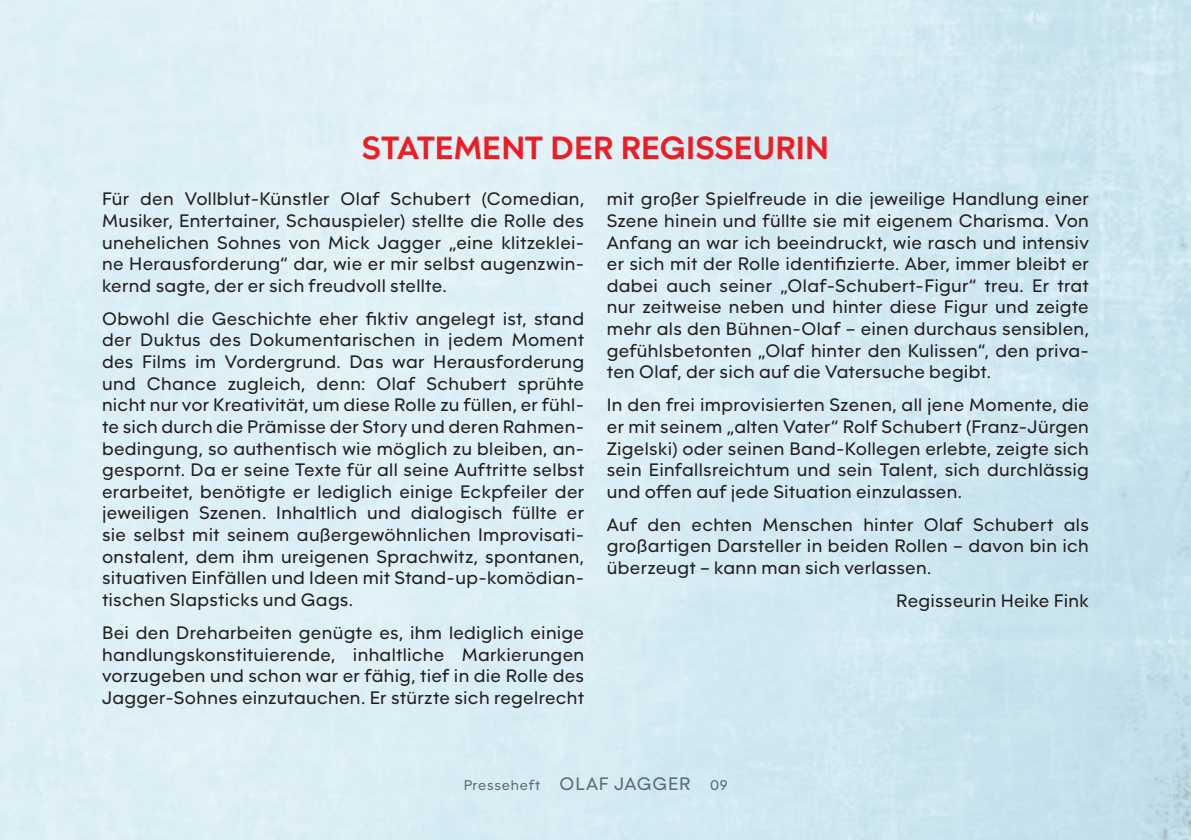
<style>
.page{position:relative;width:1191px;height:840px;background:#fff}
.page>*{position:absolute;margin:0;border:0;box-sizing:border-box;transform-origin:0 0}
.t1{font:700 32px "Olyford";letter-spacing:.005em;color:#ee1d23}
.t2{font:500 18px/21.6px "Olyford";letter-spacing:.015em;color:#231f20;text-align:justify}
.t3{font:500 14px "Olyford";letter-spacing:.05em;color:#737678}
.s1{font-size:18px}
</style>
<div class="page">
<img style="left:0;top:0;width:1px;height:839px">
<h1 class="t1" style="left:362px;top:127px;width:468px">STATEMENT DER REGISSEURIN</h1>
<p class="t2" style="left:102px;top:188px;width:483px">Für den Vollblut-Künstler Olaf Schubert (Comedian, Musiker, Entertainer, Schauspieler) stellte die Rolle des unehelichen Sohnes von Mick Jagger „eine klitzeklei&shy;ne Herausforderung“ dar, wie er mir selbst augenzwin&shy;kernd sagte, der er sich freudvoll stellte.</p>
<p class="t2" style="left:102px;top:307px;width:483px">Obwohl die Geschichte eher fiktiv angelegt ist, stand der Duktus des Dokumentarischen in jedem Moment des Films im Vordergrund. Das war Herausforderung und Chance zugleich, denn: Olaf Schubert sprühte nicht nur vor Kreativität, um diese Rolle zu füllen, er fühl&shy;te sich durch die Prämisse der Story und deren Rahmen&shy;bedingung, so authentisch wie möglich zu bleiben, an&shy;gespornt. Da er seine Texte für all seine Auftritte selbst erarbeitet, benötigte er lediglich einige Eckpfeiler der jeweiligen Szenen. Inhaltlich und dialogisch füllte er sie selbst mit seinem außergewöhnlichen Improvisati&shy;onstalent, dem ihm ureigenen Sprachwitz, spontanen, situativen Einfällen und Ideen mit Stand-up-komödian&shy;tischen Slapsticks und Gags.</p>
<p class="t2" style="left:102px;top:621px;width:483px">Bei den Dreharbeiten genügte es, ihm lediglich einige handlungskonstituierende, inhaltliche Markierungen vorzugeben und schon war er fähig, tief in die Rolle des Jagger-Sohnes einzutauchen. Er stürzte sich regelrecht</p>
<p class="t2" style="left:607px;top:188px;width:483px">mit großer Spielfreude in die jeweilige Handlung einer Szene hinein und füllte sie mit eigenem Charisma. Von Anfang an war ich beeindruckt, wie rasch und intensiv er sich mit der Rolle identifizierte. Aber, immer bleibt er dabei auch seiner „Olaf-Schubert-Figur“ treu. Er trat nur zeitweise neben und hinter diese Figur und zeigte mehr als den Bühnen-Olaf – einen durchaus sensiblen, gefühlsbetonten „Olaf hinter den Kulissen“, den priva&shy;ten Olaf, der sich auf die Vatersuche begibt.</p>
<p class="t2" style="left:607px;top:394px;width:483px">In den frei improvisierten Szenen, all jene Momente, die er mit seinem „alten Vater“ Rolf Schubert (Franz-Jürgen Zigelski) oder seinen Band-Kollegen erlebte, zeigte sich sein Einfallsreichtum und sein Talent, sich durchlässig und offen auf jede Situation einzulassen.</p>
<p class="t2" style="left:607px;top:513px;width:483px">Auf den echten Menschen hinter Olaf Schubert als großartigen Darsteller in beiden Rollen – davon bin ich überzeugt – kann man sich verlassen.</p>
<p class="t2" style="left:896px;top:589px;width:194px">Regisseurin Heike Fink</p>
<p class="t3" style="left:463px;top:776px;width:229px">Presseheft <span class="s1">OLAF JAGGER</span></p>
<p class="t3" style="left:710px;top:776px;width:19px">09</p>
</div>
